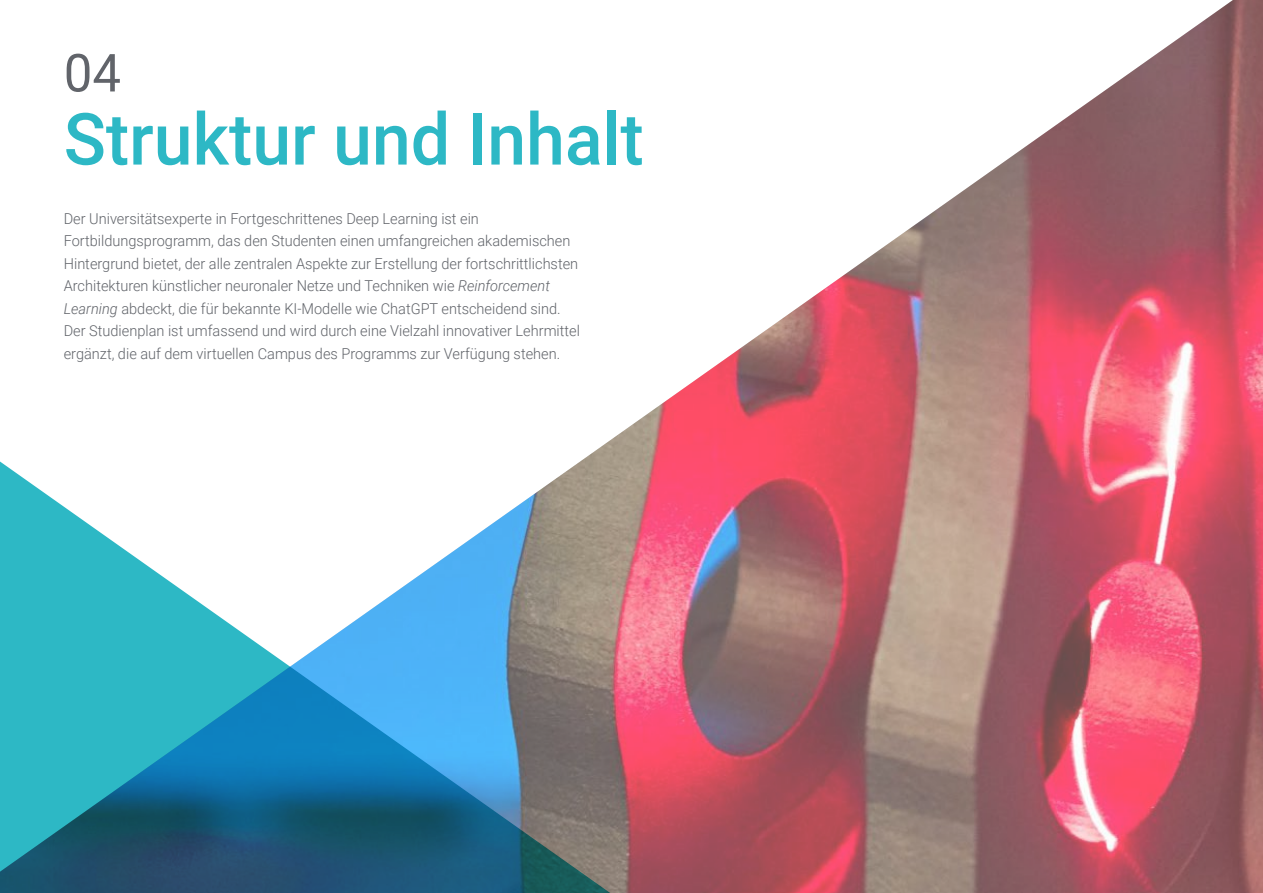
<style>
.page{position:relative;width:1263px;height:893px;background:#fff}
.page>*{position:absolute;margin:0;border:0;box-sizing:border-box;transform-origin:0 0}
.t1{font:500 72px "Roboto";color:#2db8c5}
.t2{font:52.5px "Roboto";color:#61646a}
.t3{font:300 15px/22.5px "Roboto";color:#61646a}
.s1{font-style:italic}
</style>
<div class="page">
<img style="left:602px;top:0;width:661px;height:893px">
<svg style="left:0;top:446px;width:640px;height:447px"></svg>
<h2 class="t2" style="left:64px;top:36px;width:59px">04</h2>
<h1 class="t1" style="left:64px;top:89px;width:581px">Struktur und Inhalt</h1>
<p class="t3" style="left:64px;top:207px;width:518px">Der Universitätsexperte in Fortgeschrittenes Deep Learning ist ein Fortbildungsprogramm, das den Studenten einen umfangreichen akademischen Hintergrund bietet, der alle zentralen Aspekte zur Erstellung der fortschrittlichsten Architekturen künstlicher neuronaler Netze und Techniken wie <span class="s1">Reinforcement Learning</span> abdeckt, die für bekannte KI-Modelle wie ChatGPT entscheidend sind.<br>Der Studienplan ist umfassend und wird durch eine Vielzahl innovativer Lehrmittel ergänzt, die auf dem virtuellen Campus des Programms zur Verfügung stehen.</p>
</div>
